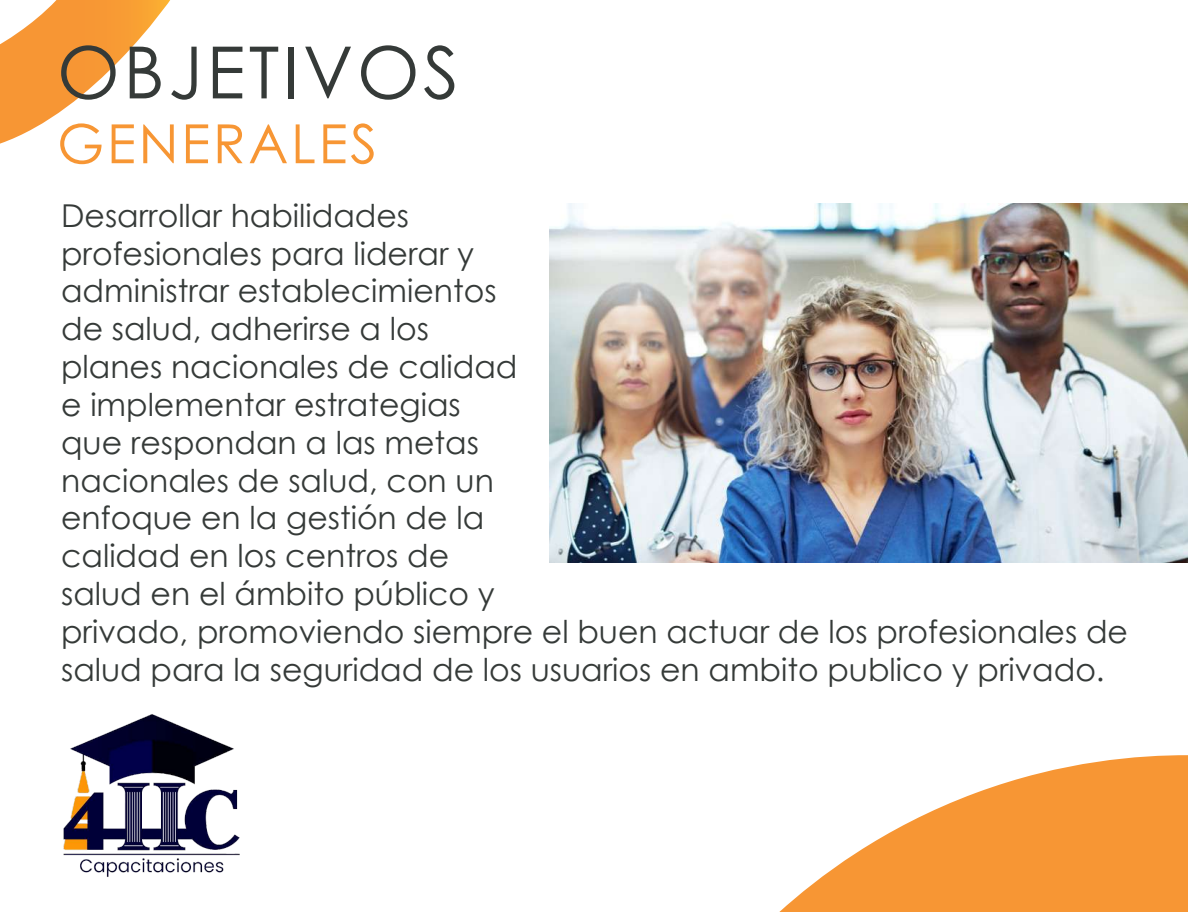
<style>
.page{position:relative;width:1188px;height:912px;background:#fff}
.page>*{position:absolute;margin:0;border:0;box-sizing:border-box;transform-origin:0 0}
.t1{font:72px "Century Gothic";letter-spacing:.05em;color:#353a38}
.t2{font:54px "Century Gothic";letter-spacing:.05em;color:#f79634}
.t3{font:31.5px/37.8px "Century Gothic";color:#353a38}
</style>
<div class="page">
<svg style="left:0;top:0;width:170px;height:144px"></svg>
<img style="left:63px;top:714px;width:177px;height:163px">
<svg style="left:779px;top:755px;width:409px;height:157px;fill:#f79634"></svg>
<img style="left:549px;top:204px;width:639px;height:359px">
<h1 class="t1" style="left:57px;top:22px;width:403px">OBJETIVOS</h1>
<h2 class="t2" style="left:57px;top:106px;width:322px">GENERALES</h2>
<p class="t3" style="left:61px;top:196px;width:1068px">Desarrollar habilidades<br>profesionales para liderar y<br>administrar establecimientos<br>de salud, adherirse a los<br>planes nacionales de calidad<br>e implementar estrategias<br>que respondan a las metas<br>nacionales de salud, con un<br>enfoque en la gestión de la<br>calidad en los centros de<br>salud en el ámbito público y<br>privado, promoviendo siempre el buen actuar de los profesionales de salud para la seguridad de los usuarios en ambito publico y privado.</p>
</div>
